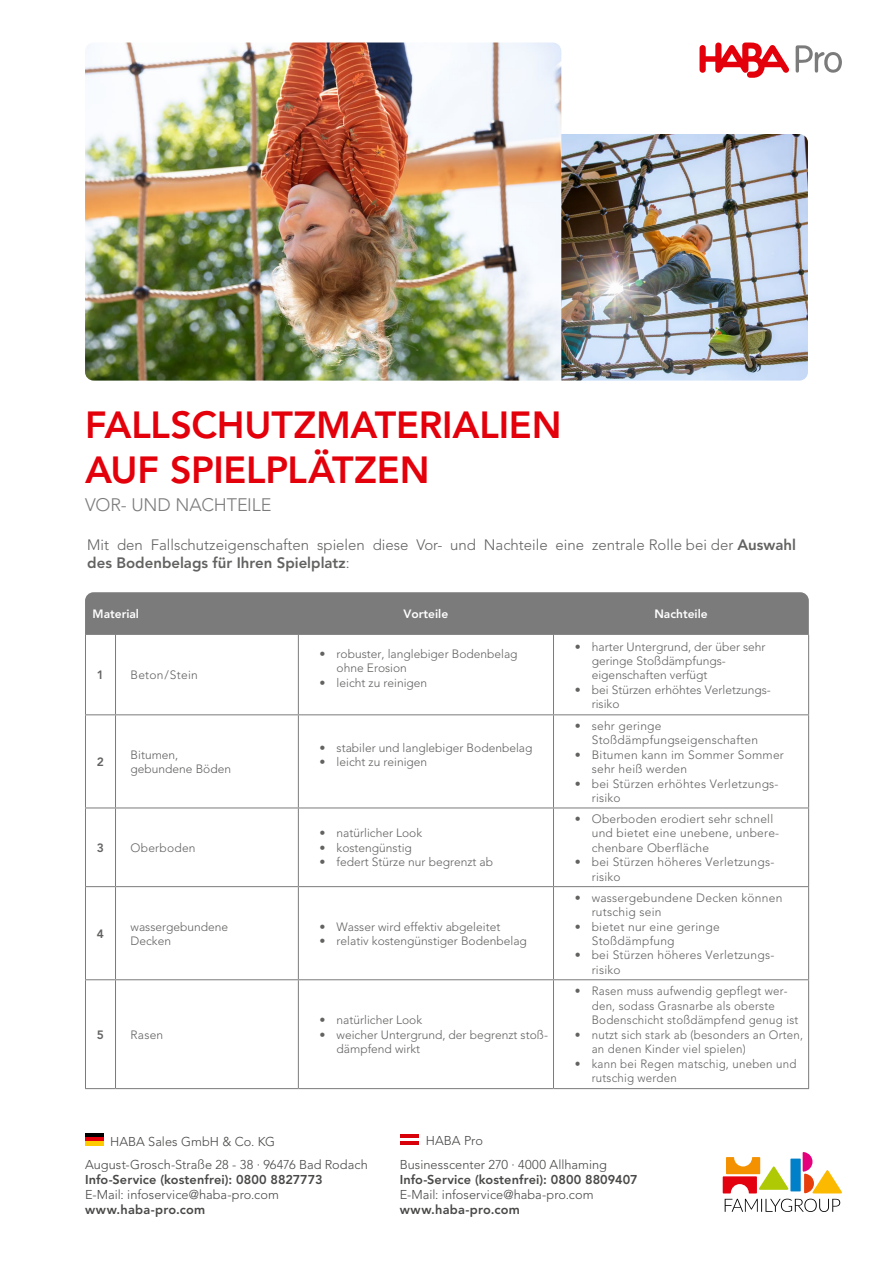
<style>
.page{position:relative;width:893px;height:1263px;background:#fff}
.page>*{position:absolute;margin:0;border:0;box-sizing:border-box;transform-origin:0 0}
.t1{font:800 37.5px/45px "Avenir LT";letter-spacing:-.005em;color:#e3000b}
.t2{font:300 18px "Avenir LT";letter-spacing:-.005em;color:#7a7b7a}
.t3{font:300 15px/18px "Avenir LT";color:#626261}
.t4{font:300 12.75px/23.5px "Avenir LT";color:#484847}
.t5{font:800 12.75px "Avenir LT";letter-spacing:.005em;color:#484847}
.t6{font:300 12px/14.4px "Avenir LT";color:#626261}
.t7{font:300 12px/14.4px "Avenir LT";letter-spacing:.02em;color:#626261}
.t8{font:300 12px/14.4px "Avenir LT";letter-spacing:.02em;color:#626261;scale:.96 1}
.t9{font:800 12px "Avenir LT";color:#fff}
.t10{font:800 12px "Avenir LT";color:#626261}
.s1{font-weight:800}
</style>
<div class="page">
<div style="left:85px;top:592px;width:724px;height:43px;background:#7a7b7a"></div>
<svg style="left:699px;top:43px;width:90px;height:35px"></svg>
<svg style="left:796px;top:45px;width:46px;height:28px"></svg>
<svg style="left:85px;top:1134px;width:18px;height:4px"></svg>
<svg style="left:85px;top:1138px;width:18px;height:4px"></svg>
<hr style="left:85px;top:1142px;width:18px;height:4px;background:#fdcb00">
<svg style="left:725px;top:1199px;width:115px;height:13px"></svg>
<svg style="left:723px;top:1157px;width:66px;height:36px"></svg>
<svg style="left:803px;top:1152px;width:39px;height:41px"></svg>
<div style="left:790px;top:1158px;width:11px;height:33px;background:#0080c8"></div>
<svg style="left:400px;top:1137px;width:18px;height:1px"></svg>
<hr style="left:400px;top:1134px;width:18px;height:3px;background:#d80009">
<hr style="left:400px;top:1141px;width:18px;height:4px;background:#d80009">
<hr style="left:85px;top:635px;width:1px;height:79px;background:#7a7b7a">
<hr style="left:115px;top:635px;width:1px;height:79px;background:#7a7b7a">
<hr style="left:298px;top:635px;width:1px;height:79px;background:#7a7b7a">
<hr style="left:553px;top:635px;width:1px;height:79px;background:#7a7b7a">
<hr style="left:808px;top:635px;width:1px;height:79px;background:#7a7b7a">
<hr style="left:85px;top:714px;width:31px;height:1px;background:#7a7b7a">
<hr style="left:85px;top:715px;width:1px;height:92px;background:#7a7b7a">
<hr style="left:116px;top:714px;width:182px;height:1px;background:#7a7b7a">
<hr style="left:115px;top:715px;width:1px;height:92px;background:#7a7b7a">
<hr style="left:298px;top:714px;width:255px;height:1px;background:#7a7b7a">
<hr style="left:298px;top:715px;width:1px;height:92px;background:#7a7b7a">
<hr style="left:553px;top:714px;width:256px;height:1px;background:#7a7b7a">
<hr style="left:553px;top:715px;width:1px;height:92px;background:#7a7b7a">
<hr style="left:808px;top:715px;width:1px;height:92px;background:#7a7b7a">
<hr style="left:85px;top:807px;width:31px;height:1px;background:#7a7b7a">
<hr style="left:85px;top:808px;width:1px;height:78px;background:#7a7b7a">
<hr style="left:116px;top:807px;width:182px;height:1px;background:#7a7b7a">
<hr style="left:115px;top:808px;width:1px;height:78px;background:#7a7b7a">
<hr style="left:298px;top:807px;width:255px;height:1px;background:#7a7b7a">
<hr style="left:298px;top:808px;width:1px;height:78px;background:#7a7b7a">
<hr style="left:553px;top:807px;width:256px;height:1px;background:#7a7b7a">
<hr style="left:553px;top:808px;width:1px;height:78px;background:#7a7b7a">
<hr style="left:808px;top:808px;width:1px;height:78px;background:#7a7b7a">
<hr style="left:85px;top:886px;width:31px;height:1px;background:#7a7b7a">
<hr style="left:85px;top:887px;width:1px;height:92px;background:#7a7b7a">
<hr style="left:116px;top:886px;width:182px;height:1px;background:#7a7b7a">
<hr style="left:115px;top:887px;width:1px;height:92px;background:#7a7b7a">
<hr style="left:298px;top:886px;width:255px;height:1px;background:#7a7b7a">
<hr style="left:298px;top:887px;width:1px;height:92px;background:#7a7b7a">
<hr style="left:553px;top:886px;width:256px;height:1px;background:#7a7b7a">
<hr style="left:553px;top:887px;width:1px;height:92px;background:#7a7b7a">
<hr style="left:808px;top:887px;width:1px;height:92px;background:#7a7b7a">
<hr style="left:85px;top:979px;width:31px;height:1px;background:#7a7b7a">
<hr style="left:85px;top:980px;width:1px;height:108px;background:#7a7b7a">
<hr style="left:116px;top:979px;width:182px;height:1px;background:#7a7b7a">
<hr style="left:115px;top:980px;width:1px;height:108px;background:#7a7b7a">
<hr style="left:298px;top:979px;width:255px;height:1px;background:#7a7b7a">
<hr style="left:298px;top:980px;width:1px;height:108px;background:#7a7b7a">
<hr style="left:553px;top:979px;width:256px;height:1px;background:#7a7b7a">
<hr style="left:553px;top:980px;width:1px;height:108px;background:#7a7b7a">
<hr style="left:808px;top:980px;width:1px;height:108px;background:#7a7b7a">
<hr style="left:85px;top:1088px;width:31px;height:1px;background:#7a7b7a">
<hr style="left:116px;top:1088px;width:182px;height:1px;background:#7a7b7a">
<hr style="left:298px;top:1088px;width:255px;height:1px;background:#7a7b7a">
<hr style="left:553px;top:1088px;width:256px;height:1px;background:#7a7b7a">
<img style="left:85px;top:43px;width:476px;height:338px">
<img style="left:561px;top:134px;width:247px;height:247px">
<h1 class="t1" style="left:85px;top:403px;width:478px">FALLSCHUTZMATERIALIEN<br>AUF SPIELPLÄTZEN</h1>
<h2 class="t2" style="left:85px;top:494px;width:188px">VOR- UND NACHTEILE</h2>
<p class="t3" style="left:87px;top:535px;width:710px">Mit den Fallschutzeigenschaften spielen diese Vor- und Nachteile eine zentrale Rolle bei der <span class="s1">Auswahl des Bodenbelags für Ihren Spielplatz</span>:</p>
<p class="t9" style="left:93px;top:607px;width:48px">Material</p>
<p class="t9" style="left:404px;top:607px;width:46px">Vorteile</p>
<p class="t9" style="left:654px;top:607px;width:55px">Nachteile</p>
<p class="t10" style="left:97px;top:668px;width:9px">1</p>
<p class="t7" style="left:131px;top:668px;width:69px">Beton/Stein</p>
<p class="t10" style="left:97px;top:755px;width:9px">2</p>
<p class="t6" style="left:131px;top:747px;width:102px">Bitumen, gebundene Böden</p>
<p class="t10" style="left:97px;top:840px;width:9px">3</p>
<p class="t7" style="left:131px;top:840px;width:67px">Oberboden</p>
<p class="t6" style="left:337px;top:646px;width:182px;text-indent:-17px">• robuster, langlebiger Bodenbelag ohne Erosion</p>
<p class="t6" style="left:320px;top:675px;width:109px">• leicht zu reinigen</p>
<p class="t6" style="left:320px;top:740px;width:214px">• stabiler und langlebiger Bodenbelag</p>
<p class="t6" style="left:320px;top:755px;width:109px">• leicht zu reinigen</p>
<p class="t6" style="left:320px;top:826px;width:104px">• natürlicher Look</p>
<p class="t6" style="left:320px;top:840px;width:94px">• kostengünstig</p>
<p class="t6" style="left:320px;top:855px;width:175px">• federt Stürze nur begrenzt ab</p>
<p class="t10" style="left:97px;top:926px;width:9px">4</p>
<p class="t6" style="left:131px;top:919px;width:99px">wassergebundene<br>Decken</p>
<p class="t6" style="left:320px;top:919px;width:182px">• Wasser wird effektiv abgeleitet</p>
<p class="t6" style="left:320px;top:933px;width:209px">• relativ kostengünstiger Bodenbelag</p>
<p class="t10" style="left:97px;top:1027px;width:9px">5</p>
<p class="t7" style="left:131px;top:1027px;width:34px">Rasen</p>
<p class="t6" style="left:320px;top:1013px;width:104px">• natürlicher Look</p>
<p class="t6" style="left:337px;top:1027px;width:213px;text-indent:-17px">• weicher Untergrund, der begrenzt stoß&shy;dämpfend wirkt</p>
<p class="t6" style="left:592px;top:639px;width:175px;text-indent:-17px">• harter Untergrund, der über sehr geringe Stoßdämpfungs&shy;eigenschaften verfügt</p>
<p class="t6" style="left:592px;top:682px;width:181px;text-indent:-17px">• bei Stürzen erhöhtes Verletzungs&shy;risiko</p>
<p class="t7" style="left:592px;top:719px;width:168px;text-indent:-17px">• sehr geringe<br>Stoßdämpfungseigenschaften</p>
<p class="t7" style="left:592px;top:747px;width:194px;text-indent:-17px">• Bitumen kann im Sommer Sommer sehr heiß werden</p>
<p class="t7" style="left:592px;top:776px;width:188px;text-indent:-17px">• bei Stürzen erhöhtes Verletzungs&shy;risiko</p>
<p class="t7" style="left:592px;top:812px;width:189px;text-indent:-17px">• Oberboden erodiert sehr schnell und bietet eine unebene, unbere&shy;chenbare Oberfläche</p>
<p class="t7" style="left:592px;top:855px;width:184px;text-indent:-17px">• bei Stürzen höheres Verletzungs&shy;risiko</p>
<p class="t7" style="left:592px;top:890px;width:192px;text-indent:-17px">• wassergebundene Decken können rutschig sein</p>
<p class="t7" style="left:592px;top:919px;width:129px;text-indent:-17px">• bietet nur eine geringe<br>Stoßdämpfung</p>
<p class="t7" style="left:592px;top:948px;width:184px;text-indent:-17px">• bei Stürzen höheres Verletzungs&shy;risiko</p>
<p class="t8" style="left:592px;top:984px;width:217px;text-indent:-17px">• Rasen muss aufwendig gepflegt wer&shy;den, sodass Grasnarbe als oberste<br>Bodenschicht stoßdämpfend genug ist</p>
<p class="t8" style="left:592px;top:1027px;width:222px;text-indent:-17px">• nutzt sich stark ab (besonders an Orten, an denen Kinder viel spielen)</p>
<p class="t8" style="left:592px;top:1056px;width:215px;text-indent:-17px">• kann bei Regen matschig, uneben und rutschig werden</p>
<p class="t4" style="left:85px;top:1130px;width:284px;text-indent:25px">HABA Sales GmbH &amp; Co. KG<br>August-Grosch-Straße 28 - 38 · 96476 Bad Rodach</p>
<p class="t5" style="left:85px;top:1172px;width:239px">Info-Service (kostenfrei): 0800 8827773</p>
<p class="t4" style="left:85px;top:1183px;width:195px">E-Mail: infoservice@haba-pro.com</p>
<p class="t5" style="left:85px;top:1202px;width:122px">www.haba-pro.com</p>
<p class="t4" style="left:400px;top:1129px;width:209px;text-indent:26px">HABA Pro<br>Businesscenter 270 · 4000 Allhaming</p>
<p class="t5" style="left:400px;top:1172px;width:239px">Info-Service (kostenfrei): 0800 8809407</p>
<p class="t4" style="left:400px;top:1183px;width:195px">E-Mail: infoservice@haba-pro.com</p>
<p class="t5" style="left:400px;top:1202px;width:122px">www.haba-pro.com</p>
</div>
